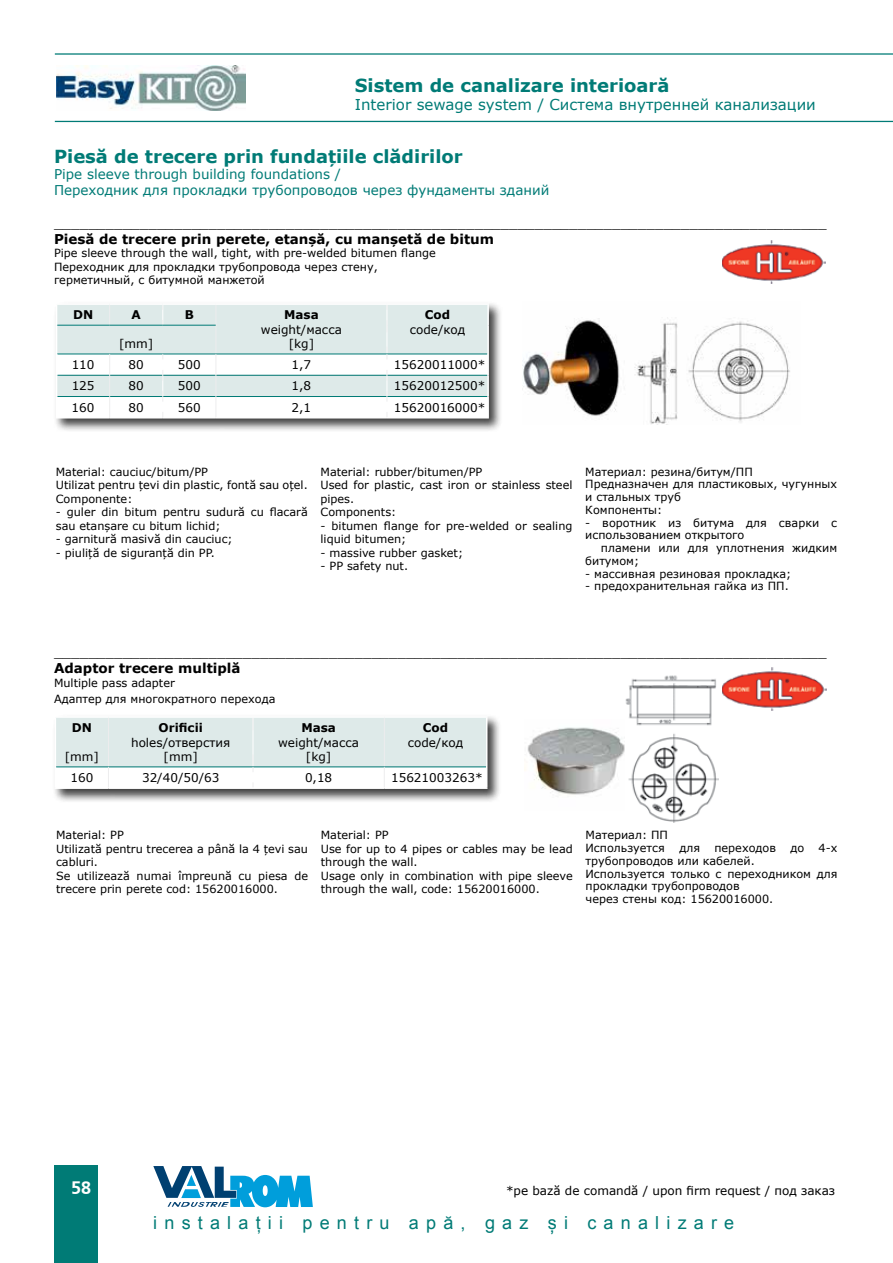
<style>
.page{position:relative;width:893px;height:1263px;background:#fff}
.page>*{position:absolute;margin:0;border:0;box-sizing:border-box;transform-origin:0 0}
.t1{font:700 18px "Verdana";color:#007b76}
.t2{font:18px "Arial";letter-spacing:.4em;color:#007b76}
.t3{font:700 18px "Frutiger";color:#fff}
.t4{font:15px "Verdana";color:#007b76}
.t5{font:13.5px "Verdana";color:#000}
.t6{font:13.5px/16.2px "Verdana";color:#007b76}
.t7{font:700 13.5px "Verdana";color:#000}
.t8{font:12px/14.4px "Verdana";color:#000;text-align:center}
.t9{font:700 12px "Verdana";color:#000}
.t10{font:11.25px/13.5px "Verdana";color:#000}
</style>
<div class="page">
<svg style="left:153px;top:1166px;width:160px;height:41px"></svg>
<div style="left:54px;top:1165px;width:44px;height:98px;background:#007b76"></div>
<img style="left:56px;top:65px;width:190px;height:46px">
<hr style="left:55px;top:53px;width:838px;height:2px;background:#007b76">
<hr style="left:55px;top:121px;width:838px;height:1px;background:#007b76">
<div style="left:53px;top:301px;width:450px;height:132px;background:#000;opacity:.75"></div>
<hr style="left:387px;top:417px;width:102px;height:1px;background:#fff">
<hr style="left:56px;top:303px;width:54px;height:2px;background:#fff">
<hr style="left:110px;top:303px;width:53px;height:2px;background:#fff">
<hr style="left:163px;top:303px;width:53px;height:2px;background:#fff">
<hr style="left:216px;top:303px;width:171px;height:2px;background:#fff">
<hr style="left:387px;top:303px;width:102px;height:2px;background:#fff">
<hr style="left:487px;top:305px;width:2px;height:20px;background:#fff">
<hr style="left:487px;top:325px;width:2px;height:29px;background:#fff">
<hr style="left:487px;top:354px;width:2px;height:21px;background:#fff">
<hr style="left:487px;top:375px;width:2px;height:21px;background:#fff">
<hr style="left:487px;top:396px;width:2px;height:21px;background:#fff">
<svg style="left:56px;top:304px;width:432px;height:114px"></svg>
<img style="left:523px;top:317px;width:267px;height:108px">
<img style="left:722px;top:240px;width:104px;height:44px">
<img style="left:524px;top:727px;width:101px;height:68px">
<img style="left:723px;top:667px;width:103px;height:43px">
<img style="left:625px;top:675px;width:93px;height:147px">
<div style="left:52px;top:714px;width:450px;height:89px;background:#000;opacity:.75"></div>
<hr style="left:55px;top:787px;width:53px;height:2px;background:#fff">
<hr style="left:108px;top:787px;width:145px;height:2px;background:#fff">
<hr style="left:253px;top:787px;width:131px;height:2px;background:#fff">
<hr style="left:384px;top:787px;width:103px;height:2px;background:#fff">
<hr style="left:55px;top:716px;width:53px;height:2px;background:#fff">
<hr style="left:108px;top:716px;width:145px;height:2px;background:#fff">
<hr style="left:253px;top:716px;width:131px;height:2px;background:#fff">
<hr style="left:384px;top:716px;width:103px;height:2px;background:#fff">
<svg style="left:55px;top:717px;width:432px;height:71px"></svg>
<h1 class="t1" style="left:355px;top:73px;width:316px">Sistem de canalizare interioară</h1>
<h2 class="t4" style="left:355px;top:95px;width:463px">Interior sewage system / Система внутренней канализации</h2>
<h1 class="t1" style="left:54px;top:143px;width:410px">Piesă de trecere prin fundațiile clădirilor</h1>
<p class="t6" style="left:54px;top:166px;width:497px">Pipe sleeve through building foundations /<br>Переходник для прокладки трубопроводов через фундаменты зданий</p>
<p class="t5" style="left:54px;top:213px;width:774px">__________________________________________________________________________________________</p>
<p class="t7" style="left:54px;top:229px;width:442px">Piesă de trecere prin perete, etanșă, cu manșetă de bitum</p>
<p class="t10" style="left:54px;top:246px;width:383px">Pipe sleeve through the wall, tight, with pre-welded bitumen flange<br>Переходник для прокладки трубопровода через стену, герметичный, с битумной манжетой</p>
<p class="t9" style="left:73px;top:306px;width:22px">DN</p>
<p class="t9" style="left:132px;top:306px;width:11px">A</p>
<p class="t9" style="left:185px;top:306px;width:11px">B</p>
<p class="t9" style="left:284px;top:306px;width:36px">Masa</p>
<p class="t8" style="left:261px;top:322px;width:83px">weight/масса [kg]</p>
<p class="t8" style="left:119px;top:336px;width:36px">[mm]</p>
<p class="t9" style="left:425px;top:306px;width:27px">Cod</p>
<p class="t8" style="left:410px;top:322px;width:57px">code/код</p>
<p class="t8" style="left:72px;top:357px;width:24px">110</p>
<p class="t8" style="left:129px;top:357px;width:17px">80</p>
<p class="t8" style="left:178px;top:357px;width:24px">500</p>
<p class="t8" style="left:292px;top:357px;width:21px">1,7</p>
<p class="t8" style="left:394px;top:357px;width:93px">15620011000*</p>
<p class="t8" style="left:72px;top:379px;width:24px">125</p>
<p class="t8" style="left:129px;top:379px;width:17px">80</p>
<p class="t8" style="left:178px;top:379px;width:24px">500</p>
<p class="t8" style="left:292px;top:379px;width:21px">1,8</p>
<p class="t8" style="left:394px;top:379px;width:93px">15620012500*</p>
<p class="t8" style="left:72px;top:400px;width:24px">160</p>
<p class="t8" style="left:129px;top:400px;width:17px">80</p>
<p class="t8" style="left:178px;top:400px;width:24px">560</p>
<p class="t8" style="left:292px;top:400px;width:21px">2,1</p>
<p class="t8" style="left:394px;top:400px;width:93px">15620016000*</p>
<p class="t10" style="left:56px;top:465px;width:253px">Material: cauciuc/bitum/PP<br>Utilizat pentru țevi din plastic, fontă sau oțel.<br>Componente:</p>
<p class="t10" style="left:56px;top:505px;width:253px">- guler din bitum pentru sudură cu flacară sau etanșare cu bitum lichid;</p>
<p class="t10" style="left:56px;top:532px;width:178px">- garnitură masivă din cauciuc;</p>
<p class="t10" style="left:56px;top:546px;width:161px">- piuliță de siguranță din PP.</p>
<p class="t10" style="left:320px;top:465px;width:253px">Material: rubber/bitumen/PP<br>Used for plastic, cast iron or stainless steel pipes.<br>Components:</p>
<p class="t10" style="left:320px;top:519px;width:253px">- bitumen flange for pre-welded or sealing liquid bitumen;</p>
<p class="t10" style="left:320px;top:546px;width:144px">- massive rubber gasket;</p>
<p class="t10" style="left:320px;top:559px;width:89px">- PP safety nut.</p>
<p class="t10" style="left:585px;top:465px;width:253px;line-height:12.8px">Материал: резина/битум/ПП<br>Предназначен для пластиковых, чугунных и стальных труб<br>Компоненты:</p>
<p class="t10" style="left:585px;top:516px;width:253px;line-height:12.8px">- воротник из битума для сварки с использованием открытого</p>
<p class="t10" style="left:585px;top:541px;width:253px;line-height:12.8px;text-indent:16px">пламени или для уплотнения жидким битумом;</p>
<p class="t10" style="left:585px;top:566px;width:208px">- массивная резиновая прокладка;</p>
<p class="t10" style="left:585px;top:579px;width:205px">- предохранительная гайка из ПП.</p>
<p class="t5" style="left:54px;top:643px;width:774px">__________________________________________________________________________________________</p>
<p class="t7" style="left:54px;top:659px;width:188px">Adaptor trecere multiplă</p>
<p class="t10" style="left:54px;top:674px;width:223px;line-height:16.2px">Multiple pass adapter<br>Адаптер для многократного перехода</p>
<p class="t9" style="left:72px;top:719px;width:22px">DN</p>
<p class="t8" style="left:65px;top:749px;width:36px">[mm]</p>
<p class="t9" style="left:159px;top:719px;width:46px">Orificii</p>
<p class="t8" style="left:131px;top:735px;width:101px">holes/отверстия [mm]</p>
<p class="t9" style="left:301px;top:719px;width:36px">Masa</p>
<p class="t8" style="left:278px;top:735px;width:83px">weight/масса [kg]</p>
<p class="t9" style="left:423px;top:719px;width:27px">Cod</p>
<p class="t8" style="left:408px;top:735px;width:57px">code/код</p>
<p class="t8" style="left:70px;top:770px;width:24px">160</p>
<p class="t8" style="left:142px;top:770px;width:79px">32/40/50/63</p>
<p class="t8" style="left:305px;top:770px;width:29px">0,18</p>
<p class="t8" style="left:391px;top:770px;width:93px">15621003263*</p>
<p class="t10" style="left:56px;top:828px;width:253px">Material: PP<br>Utilizată pentru trecerea a până la 4 țevi sau cabluri.<br>Se utilizează numai împreună cu piesa de trecere prin perete cod: 15620016000.</p>
<p class="t10" style="left:321px;top:828px;width:253px">Material: PP<br>Use for up to 4 pipes or cables may be lead through the wall.<br>Usage only in combination with pipe sleeve through the wall, code: 15620016000.</p>
<p class="t10" style="left:585px;top:829px;width:84px;line-height:12.8px">Материал: ПП<br>Используется</p>
<p class="t10" style="left:679px;top:841px;width:22px">для</p>
<p class="t10" style="left:714px;top:841px;width:63px">переходов</p>
<p class="t10" style="left:790px;top:841px;width:15px">до</p>
<p class="t10" style="left:819px;top:841px;width:20px">4-х</p>
<p class="t10" style="left:585px;top:854px;width:253px;line-height:12.8px">трубопроводов или кабелей.<br>Используется только с переходником для прокладки трубопроводов<br>через стены код: 15620016000.</p>
<h1 class="t3" style="left:71px;top:1178px;width:22px">58</h1>
<p class="t8" style="left:506px;top:1183px;width:331px">*pe bază de comandă / upon firm request / под заказ</p>
<h1 class="t2" style="left:153px;top:1211px;width:582px">instalații pentru apă, gaz și canalizare</h1>
</div>
